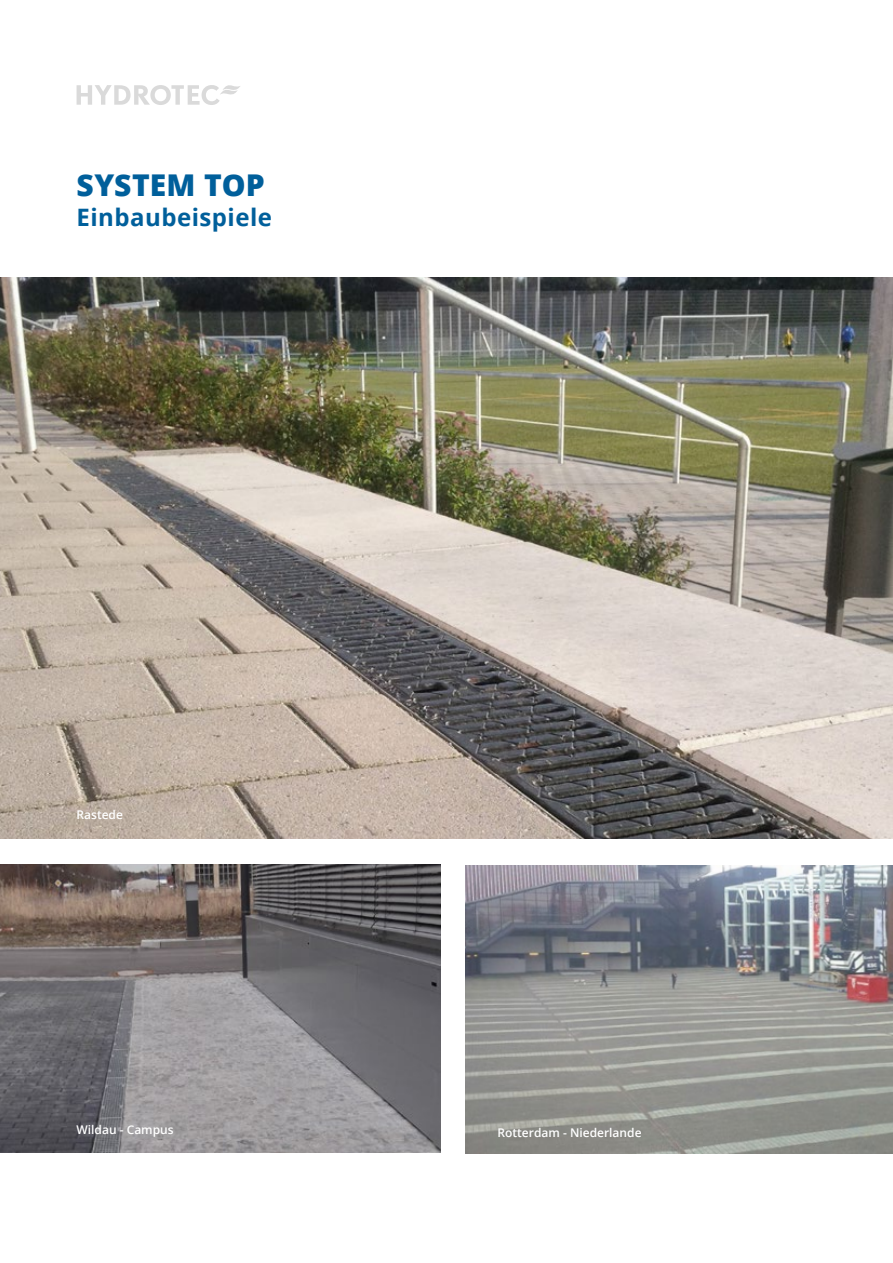
<style>
.page{position:relative;width:893px;height:1263px;background:#fff}
.page>*{position:absolute;margin:0;border:0;box-sizing:border-box;transform-origin:0 0}
.t1{font:800 30px "Open Sans";color:#005f9b}
.t2{font:700 24px "Open Sans";letter-spacing:.02em;color:#005f9b}
.t3{font:600 12px "Open Sans";color:#fff}
</style>
<div class="page">
<svg style="left:77px;top:85px;width:163px;height:20px"></svg>
<img style="left:0;top:278px;width:893px;height:561px">
<img style="left:0;top:864px;width:440px;height:288px">
<img style="left:466px;top:865px;width:427px;height:288px">
<h1 class="t1" style="left:77px;top:162px;width:190px">SYSTEM TOP</h1>
<h2 class="t2" style="left:77px;top:200px;width:197px">Einbaubeispiele</h2>
<p class="t3" style="left:77px;top:807px;width:48px">Rastede</p>
<p class="t3" style="left:77px;top:1121px;width:99px">Wildau - Campus</p>
<p class="t3" style="left:497px;top:1125px;width:146px">Rotterdam - Niederlande</p>
</div>
